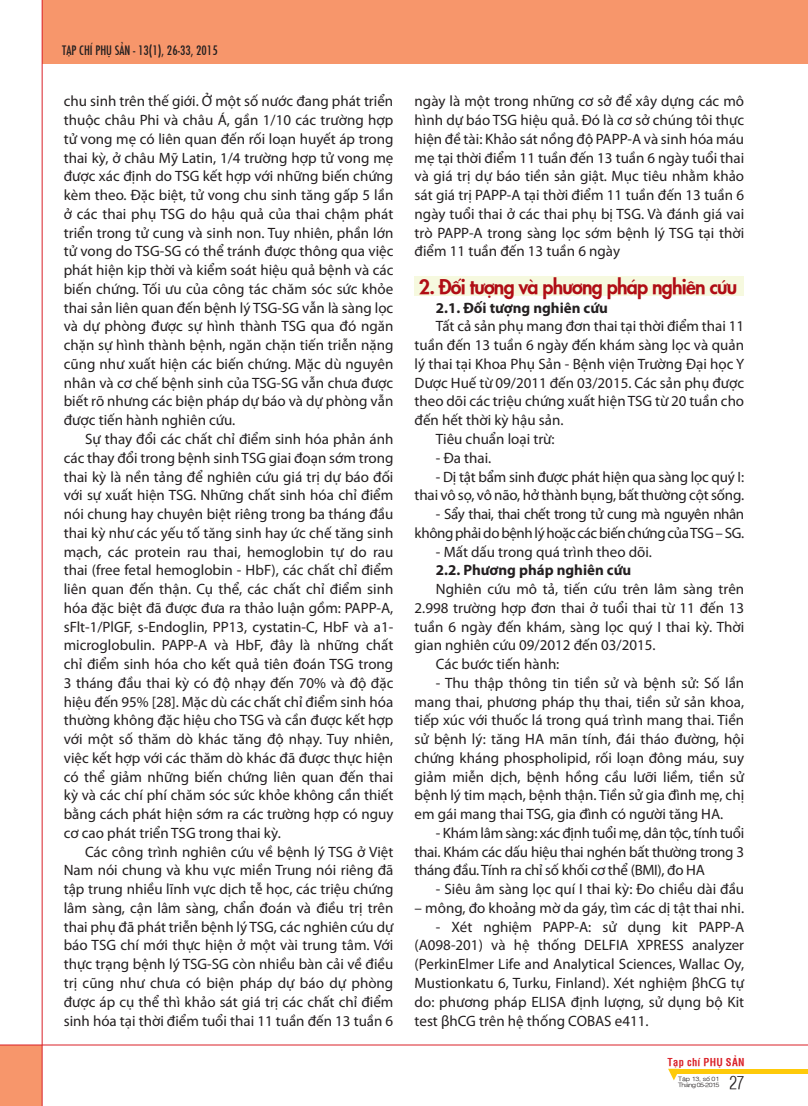
<style>
.page{position:relative;width:808px;height:1106px;background:#fff}
.page>*{position:absolute;margin:0;border:0;box-sizing:border-box;transform-origin:0 0}
.t1{font:800 19.5px "SFU Futura";letter-spacing:-.04em;color:#b00d15}
.t2{font:300 condensed 17.55px "SFU Helvetica";color:#231f20}
.t3{font:15px/18.8px "Myriad Pro";color:#231f20;text-align:justify}
.t4{font:15px/18.8px "Myriad Pro";letter-spacing:-.03em;color:#231f20;text-align:right}
.t5{font:700 15px "Myriad Pro";color:#231f20}
.t6{font:14.25px "SFU Function Condensed";color:#231f20}
.t7{font:700 condensed 10.5px "SFU Helvetica";letter-spacing:.025em;color:#da2128}
.t8{font:300 6px/6px "SFU Helvetica";letter-spacing:-.085em;color:#231f20;scale:1.19 1}
</style>
<div class="page">
<div style="left:415px;top:276px;width:329px;height:20px;background:#f6f9df"></div>
<div style="left:43px;top:0;width:765px;height:63px;background:#f7966b"></div>
<div style="left:0;top:1045px;width:42px;height:61px;background:#f7966b"></div>
<svg style="left:668px;top:1068px;width:12px;height:12px"></svg>
<div style="left:674px;top:1068px;width:134px;height:5px;background:#feca0a"></div>
<hr style="left:42px;top:0;width:1px;height:1106px;background:#da2128">
<hr style="left:0;top:1044px;width:808px;height:1px;background:#da2128">
<p class="t6" style="left:62px;top:39px;width:157px">TẠP CHÍ PHỤ SẢN - 13(1), 26-33, 2015</p>
<p class="t3" style="left:64px;top:92px;width:331px">chu sinh trên thế giới. Ở một số nước đang phát triển thuộc châu Phi và châu Á, gần 1/10 các trường hợp tử vong mẹ có liên quan đến rối loạn huyết áp trong thai kỳ, ở châu Mỹ Latin, 1/4 trường hợp tử vong mẹ được xác định do TSG kết hợp với những biến chứng kèm theo. Đặc biệt, tử vong chu sinh tăng gấp 5 lần ở các thai phụ TSG do hậu quả của thai chậm phát triển trong tử cung và sinh non. Tuy nhiên, phần lớn tử vong do TSG-SG có thể tránh được thông qua việc phát hiện kịp thời và kiểm soát hiệu quả bệnh và các biến chứng. Tối ưu của công tác chăm sóc sức khỏe thai sản liên quan đến bệnh lý TSG-SG vẫn là sàng lọc và dự phòng được sự hình thành TSG qua đó ngăn chặn sự hình thành bệnh, ngăn chặn tiến triễn nặng cũng như xuất hiện các biến chứng. Mặc dù nguyên nhân và cơ chế bệnh sinh của TSG-SG vẫn chưa được biết rõ nhưng các biện pháp dự báo và dự phòng vẫn được tiến hành nghiên cứu.</p>
<p class="t3" style="left:64px;top:429px;width:331px;text-indent:21px">Sự thay đổi các chất chỉ điểm sinh hóa phản ánh các thay đổi trong bệnh sinh TSG giai đoạn sớm trong thai kỳ là nền tảng để nghiên cứu giá trị dự báo đối với sự xuất hiện TSG. Những chất sinh hóa chỉ điểm nói chung hay chuyên biệt riêng trong ba tháng đầu thai kỳ như các yếu tố tăng sinh hay ức chế tăng sinh mạch, các protein rau thai, hemoglobin tự do rau thai (free fetal hemoglobin - HbF), các chất chỉ điểm liên quan đến thận. Cụ thể, các chất chỉ điểm sinh hóa đặc biệt đã được đưa ra thảo luận gồm: PAPP-A, sFlt-1/PlGF, s-Endoglin, PP13, cystatin-C, HbF và a1- microglobulin. PAPP-A và HbF, đây là những chất chỉ điểm sinh hóa cho kết quả tiên đoán TSG trong 3 tháng đầu thai kỳ có độ nhạy đến 70% và độ đặc hiệu đến 95% [28]. Mặc dù các chất chỉ điểm sinh hóa thường không đặc hiệu cho TSG và cần được kết hợp với một số thăm dò khác tăng độ nhạy. Tuy nhiên, việc kết hợp với các thăm dò khác đã được thực hiện có thể giảm những biến chứng liên quan đến thai kỳ và các chí phí chăm sóc sức khỏe không cần thiết bằng cách phát hiện sớm ra các trường hợp có nguy cơ cao phát triển TSG trong thai kỳ.</p>
<p class="t3" style="left:64px;top:842px;width:331px;text-indent:21px">Các công trình nghiên cứu về bệnh lý TSG ở Việt Nam nói chung và khu vực miền Trung nói riêng đã tập trung nhiều lĩnh vực dịch tễ học, các triệu chứng lâm sàng, cận lâm sàng, chẩn đoán và điều trị trên thai phụ đã phát triễn bệnh lý TSG, các nghiên cứu dự báo TSG chí mới thực hiện ở một vài trung tâm. Với thực trạng bệnh lý TSG-SG còn nhiều bàn cải về điều trị cũng như chưa có biện pháp dự báo dự phòng được áp cụ thể thì khảo sát giá trị các chất chỉ điểm sinh hóa tại thời điểm tuổi thai 11 tuần đến 13 tuần 6</p>
<p class="t3" style="left:415px;top:92px;width:331px">ngày là một trong những cơ sở để xây dựng các mô hình dự báo TSG hiệu quả. Đó là cơ sở chúng tôi thực hiện đề tài: Khảo sát nồng độ PAPP-A và sinh hóa máu mẹ tại thời điểm 11 tuần đến 13 tuần 6 ngày tuổi thai và giá trị dự báo tiền sản giật. Mục tiêu nhằm khảo sát giá trị PAPP-A tại thời điểm 11 tuần đến 13 tuần 6 ngày tuổi thai ở các thai phụ bị TSG. Và đánh giá vai trò PAPP-A trong sàng lọc sớm bệnh lý TSG tại thời điểm 11 tuần đến 13 tuần 6 ngày</p>
<h1 class="t1" style="left:419px;top:270px;width:320px">2. Đối tượng và phương pháp nghiên cứu</h1>
<p class="t5" style="left:436px;top:298px;width:173px">2.1. Đối tượng nghiên cứu</p>
<p class="t3" style="left:436px;top:317px;width:310px">Tất cả sản phụ mang đơn thai tại thời điểm thai 11</p>
<p class="t3" style="left:415px;top:335px;width:331px">tuần đến 13 tuần 6 ngày đến khám sàng lọc và quản</p>
<p class="t3" style="left:415px;top:354px;width:331px">lý thai tại Khoa Phụ Sản - Bệnh viện Trường Đại học Y</p>
<p class="t3" style="left:415px;top:373px;width:331px">Dược Huế từ 09/2011 đến 03/2015. Các sản phụ được</p>
<p class="t3" style="left:415px;top:392px;width:331px">theo dõi các triệu chứng xuất hiện TSG từ 20 tuần cho</p>
<p class="t3" style="left:415px;top:410px;width:150px">đến hết thời kỳ hậu sản.</p>
<p class="t3" style="left:436px;top:429px;width:120px">Tiêu chuẩn loại trừ:</p>
<p class="t3" style="left:436px;top:448px;width:57px">- Đa thai.</p>
<p class="t3" style="left:415px;top:467px;width:331px;text-align:right">- Dị tật bẩm sinh được phát hiện qua sàng lọc quý I: thai vô sọ, vô não, hở thành bụng, bất thường cột sống.</p>
<p class="t4" style="left:415px;top:504px;width:331px">- Sẩy thai, thai chết trong tử cung mà nguyên nhân không phải do bệnh lý hoặc các biến chứng của TSG – SG.</p>
<p class="t3" style="left:436px;top:542px;width:218px">- Mất dấu trong quá trình theo dõi.</p>
<p class="t5" style="left:436px;top:560px;width:197px">2.2. Phương pháp nghiên cứu</p>
<p class="t3" style="left:436px;top:579px;width:310px">Nghiên cứu mô tả, tiến cứu trên lâm sàng trên</p>
<p class="t3" style="left:415px;top:598px;width:331px">2.998 trường hợp đơn thai ở tuổi thai từ 11 đến 13</p>
<p class="t3" style="left:415px;top:617px;width:331px">tuần 6 ngày đến khám, sàng lọc quý I thai kỳ. Thời</p>
<p class="t3" style="left:415px;top:635px;width:242px">gian nghiên cứu 09/2012 đến 03/2015.</p>
<p class="t3" style="left:436px;top:654px;width:125px">Các bước tiến hành:</p>
<p class="t3" style="left:415px;top:673px;width:331px;text-indent:21px">- Thu thập thông tin tiền sử và bệnh sử: Số lần mang thai, phương pháp thụ thai, tiền sử sản khoa, tiếp xúc với thuốc lá trong quá trình mang thai. Tiền sử bệnh lý: tăng HA mãn tính, đái tháo đường, hội chứng kháng phospholipid, rối loạn đông máu, suy giảm miễn dịch, bệnh hồng cầu lưỡi liềm, tiền sử bệnh lý tim mạch, bệnh thận. Tiền sử gia đình mẹ, chị em gái mang thai TSG, gia đình có người tăng HA.</p>
<p class="t3" style="left:415px;top:823px;width:331px;text-indent:21px">- Khám lâm sàng: xác định tuổi mẹ, dân tộc, tính tuổi thai. Khám các dấu hiệu thai nghén bất thường trong 3 tháng đầu. Tính ra chỉ số khối cơ thể (BMI), đo HA</p>
<p class="t3" style="left:436px;top:879px;width:310px">- Siêu âm sàng lọc quí I thai kỳ: Đo chiều dài đầu</p>
<p class="t3" style="left:415px;top:898px;width:331px">– mông, đo khoảng mờ da gáy, tìm các dị tật thai nhi.</p>
<p class="t3" style="left:415px;top:917px;width:331px;text-indent:21px">- Xét nghiệm PAPP-A: sử dụng kit PAPP-A (A098-201) và hệ thống DELFIA XPRESS analyzer (PerkinElmer Life and Analytical Sciences, Wallac Oy, Mustionkatu 6, Turku, Finland). Xét nghiệm βhCG tự do: phương pháp ELISA định lượng, sử dụng bộ Kit test βhCG trên hệ thống COBAS e411.</p>
<p class="t7" style="left:668px;top:1054px;width:78px">Tạp chí PHỤ SẢN</p>
<p class="t2" style="left:729px;top:1069px;width:16px">27</p>
<p class="t8" style="left:678px;top:1075px;width:36px">Tập 13, số 01<br>Tháng 05-2015</p>
</div>
